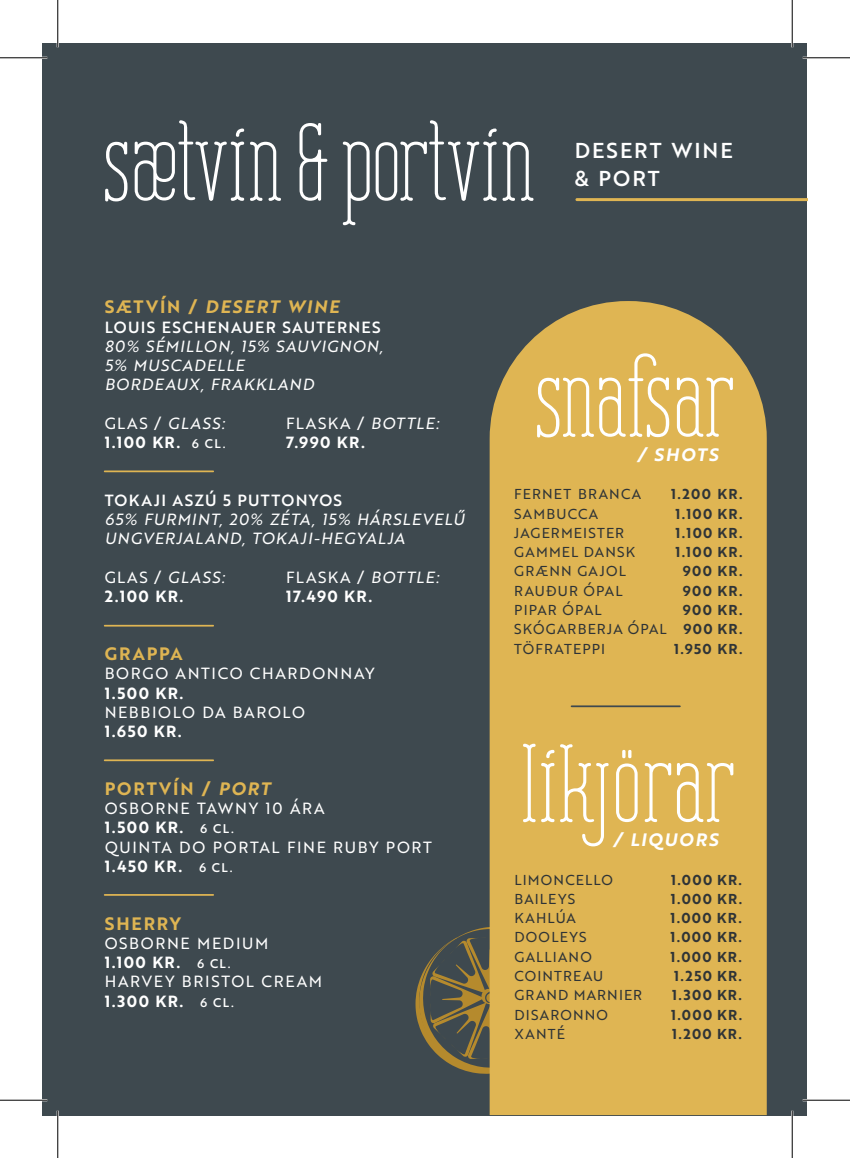
<style>
.page{position:relative;width:850px;height:1158px;background:#fff}
.page>*{position:absolute;margin:0;border:0;box-sizing:border-box;transform-origin:0 0}
.t1{font:21px/28px "Brother 1816 Medium";letter-spacing:.095em;color:#fff}
.t2{font:17.5px "Brother 1816 Bold";letter-spacing:.105em;color:#dfb553}
.t3{font:17.5px "Brother 1816 Bold Italic";letter-spacing:.105em;color:#dfb553}
.t4{font:17.5px "Brother 1816 Bold Italic";letter-spacing:.105em;color:#fff}
.t5{font:15.75px "Brother 1816 Regular";letter-spacing:.105em;color:#fff}
.t6{font:15.75px/19.2px "Brother 1816 Regular Italic";letter-spacing:.075em;color:#fff}
.t7{font:15.75px "Brother 1816 Bold";letter-spacing:.085em;color:#fff}
.t8{font:15.75px "Brother 1816 Medium";letter-spacing:.08em;color:#fff}
.t9{font:14px/19.2px "Brother 1816 Regular";letter-spacing:.085em;color:#2f3437}
.t10{font:14px "Brother 1816 Bold";letter-spacing:.09em;color:#2f3437}
.s1{font-family:"Brother 1816 Bold"}
.s2{font-family:"Brother 1816 Regular"}
.s3{font-family:"Brother 1816 Medium";font-size:12.25px}
.s4{font-family:"Brother 1816 Regular Italic"}
.s5{font-family:"Brother 1816 Bold Italic"}
</style>
<div class="page">
<div style="left:43px;top:43px;width:764px;height:1071px;background:#3e494f"></div>
<svg style="left:415px;top:927px;width:74px;height:147px"></svg>
<div style="left:489px;top:301px;width:277px;height:813px;background:#dfb553"></div>
<svg style="left:343px;top:142px;width:26px;height:83px"></svg>
<svg style="left:105px;top:142px;width:22px;height:59px"></svg>
<svg style="left:250px;top:142px;width:31px;height:59px"></svg>
<svg style="left:299px;top:123px;width:28px;height:78px"></svg>
<svg style="left:135px;top:120px;width:109px;height:81px"></svg>
<svg style="left:502px;top:142px;width:31px;height:59px"></svg>
<svg style="left:376px;top:120px;width:120px;height:81px"></svg>
<svg style="left:575px;top:198px;width:232px;height:3px"></svg>
<svg style="left:523px;top:743px;width:12px;height:79px"></svg>
<svg style="left:541px;top:749px;width:13px;height:73px"></svg>
<svg style="left:560px;top:744px;width:48px;height:102px;background:#e4c273"></svg>
<svg style="left:644px;top:762px;width:27px;height:60px;background:#e5c373"></svg>
<svg style="left:677px;top:762px;width:56px;height:60px;background:#e6c67b"></svg>
<svg style="left:616px;top:749px;width:21px;height:73px;background:#e7c983"></svg>
<svg style="left:677px;top:377px;width:56px;height:60px;background:#e6c67b"></svg>
<svg style="left:537px;top:353px;width:132px;height:84px;background:#e4c271"></svg>
<hr style="left:104px;top:470px;width:110px;height:2px;background:#dfb553">
<hr style="left:104px;top:624px;width:110px;height:2px;background:#dfb553">
<hr style="left:104px;top:759px;width:110px;height:2px;background:#dfb553">
<hr style="left:104px;top:893px;width:110px;height:2px;background:#dfb553">
<hr style="left:571px;top:705px;width:109px;height:2px;background:#3e494f">
<hr style="left:0;top:57px;width:47px;height:2px;background:#fff">
<hr style="left:802px;top:57px;width:48px;height:2px;background:#fff">
<hr style="left:0;top:1098px;width:47px;height:3px;background:#fff">
<hr style="left:802px;top:1098px;width:48px;height:3px;background:#fff">
<hr style="left:57px;top:0;width:2px;height:47px;background:#fff">
<hr style="left:57px;top:1110px;width:2px;height:47px;background:#fff">
<hr style="left:791px;top:0;width:2px;height:47px;background:#fff">
<hr style="left:791px;top:1110px;width:2px;height:47px;background:#fff">
<hr style="left:0;top:57px;width:47px;height:1px;background:#000">
<hr style="left:802px;top:57px;width:48px;height:1px;background:#000">
<hr style="left:0;top:1099px;width:47px;height:1px;background:#000">
<hr style="left:802px;top:1099px;width:48px;height:1px;background:#000">
<hr style="left:57px;top:0;width:1px;height:47px;background:#000">
<hr style="left:57px;top:1110px;width:1px;height:47px;background:#000">
<hr style="left:792px;top:0;width:1px;height:47px;background:#000">
<hr style="left:792px;top:1110px;width:1px;height:47px;background:#000">
<p class="t3" style="left:105px;top:294px;width:236px"><span class="s1">SÆTVÍN /</span> DESERT WINE</p>
<p class="t8" style="left:105px;top:315px;width:277px">LOUIS ESCHENAUER SAUTERNES</p>
<p class="t6" style="left:105px;top:336px;width:280px">80% SÉMILLON, 15% SAUVIGNON,<br>5% MUSCADELLE<br>BORDEAUX, FRAKKLAND</p>
<p class="t6" style="left:105px;top:413px;width:121px"><span class="s2">GLAS /</span> GLASS:</p>
<p class="t7" style="left:105px;top:430px;width:122px">1.100 KR. <span class="s3">6 CL.</span></p>
<p class="t5" style="left:286px;top:411px;width:154px">FLASKA / <span class="s4">BOTTLE:</span></p>
<p class="t7" style="left:286px;top:430px;width:80px">7.990 KR.</p>
<p class="t8" style="left:105px;top:488px;width:239px">TOKAJI ASZÚ 5 PUTTONYOS</p>
<p class="t6" style="left:105px;top:509px;width:361px">65% FURMINT, 20% ZÉTA, 15% HÁRSLEVELŰ<br>UNGVERJALAND, TOKAJI-HEGYALJA</p>
<p class="t6" style="left:105px;top:567px;width:121px"><span class="s2">GLAS /</span> GLASS:</p>
<p class="t7" style="left:105px;top:584px;width:80px">2.100 KR.</p>
<p class="t5" style="left:286px;top:565px;width:154px">FLASKA / <span class="s4">BOTTLE:</span></p>
<p class="t7" style="left:286px;top:584px;width:87px">17.490 KR.</p>
<p class="t2" style="left:105px;top:640px;width:79px">GRAPPA</p>
<p class="t5" style="left:105px;top:661px;width:271px">BORGO ANTICO CHARDONNAY</p>
<p class="t7" style="left:105px;top:680px;width:80px">1.500 KR.</p>
<p class="t5" style="left:105px;top:700px;width:202px">NEBBIOLO DA BAROLO</p>
<p class="t7" style="left:105px;top:719px;width:79px">1.650 KR.</p>
<p class="t2" style="left:105px;top:775px;width:167px">PORTVÍN / <span class="s5">PORT</span></p>
<p class="t5" style="left:105px;top:796px;width:221px">OSBORNE TAWNY 10 ÁRA</p>
<p class="t7" style="left:105px;top:815px;width:131px">1.500 KR. <span class="s3">6 CL.</span></p>
<p class="t5" style="left:105px;top:835px;width:329px">QUINTA DO PORTAL FINE RUBY PORT</p>
<p class="t7" style="left:105px;top:854px;width:129px">1.450 KR. <span class="s3">6 CL.</span></p>
<p class="t2" style="left:105px;top:910px;width:78px">SHERRY</p>
<p class="t5" style="left:105px;top:931px;width:165px">OSBORNE MEDIUM</p>
<p class="t7" style="left:105px;top:950px;width:127px">1.100 KR. <span class="s3">6 CL.</span></p>
<p class="t5" style="left:105px;top:969px;width:219px">HARVEY BRISTOL CREAM</p>
<p class="t7" style="left:105px;top:988px;width:131px">1.300 KR. <span class="s3">6 CL.</span></p>
<h1 class="t1" style="left:574px;top:135px;width:159px">DESERT WINE &amp; PORT</h1>
<p class="t4" style="left:637px;top:441px;width:82px">/ SHOTS</p>
<p class="t9" style="left:514px;top:484px;width:128px">FERNET BRANCA</p>
<p class="t10" style="left:671px;top:483px;width:73px">1.200 KR.</p>
<p class="t9" style="left:514px;top:503px;width:85px">SAMBUCCA</p>
<p class="t10" style="left:675px;top:503px;width:68px">1.100 KR.</p>
<p class="t9" style="left:514px;top:522px;width:111px">JAGERMEISTER</p>
<p class="t10" style="left:675px;top:522px;width:68px">1.100 KR.</p>
<p class="t9" style="left:514px;top:542px;width:122px">GAMMEL DANSK</p>
<p class="t10" style="left:675px;top:541px;width:69px">1.100 KR.</p>
<p class="t9" style="left:514px;top:561px;width:113px">GRÆNN GAJOL</p>
<p class="t10" style="left:683px;top:560px;width:61px">900 KR.</p>
<p class="t9" style="left:514px;top:580px;width:110px">RAUÐUR ÓPAL</p>
<p class="t10" style="left:683px;top:580px;width:61px">900 KR.</p>
<p class="t9" style="left:514px;top:599px;width:89px">PIPAR ÓPAL</p>
<p class="t10" style="left:683px;top:599px;width:61px">900 KR.</p>
<p class="t9" style="left:514px;top:619px;width:230px">SKÓGARBERJA ÓPAL <span class="s1">900 KR.<br></span>TÖFRATEPPI</p>
<p class="t10" style="left:674px;top:637px;width:70px">1.950 KR.</p>
<p class="t4" style="left:613px;top:826px;width:106px">/ LIQUORS</p>
<p class="t9" style="left:514px;top:869px;width:100px">LIMONCELLO</p>
<p class="t10" style="left:671px;top:868px;width:72px">1.000 KR.</p>
<p class="t9" style="left:514px;top:888px;width:62px">BAILEYS</p>
<p class="t10" style="left:671px;top:888px;width:73px">1.000 KR.</p>
<p class="t9" style="left:514px;top:907px;width:63px">KAHLÚA</p>
<p class="t10" style="left:670px;top:907px;width:73px">1.000 KR.</p>
<p class="t9" style="left:514px;top:927px;width:74px">DOOLEYS</p>
<p class="t10" style="left:670px;top:926px;width:73px">1.000 KR.</p>
<p class="t9" style="left:514px;top:946px;width:79px">GALLIANO</p>
<p class="t10" style="left:670px;top:945px;width:73px">1.000 KR.</p>
<p class="t9" style="left:514px;top:965px;width:90px">COINTREAU</p>
<p class="t10" style="left:674px;top:965px;width:69px">1.250 KR.</p>
<p class="t9" style="left:514px;top:984px;width:129px">GRAND MARNIER</p>
<p class="t10" style="left:672px;top:984px;width:71px">1.300 KR.</p>
<p class="t9" style="left:514px;top:1004px;width:95px">DISARONNO</p>
<p class="t10" style="left:671px;top:1003px;width:72px">1.000 KR.</p>
<p class="t9" style="left:514px;top:1023px;width:52px">XANTÉ</p>
<p class="t10" style="left:672px;top:1022px;width:71px">1.200 KR.</p>
</div>
